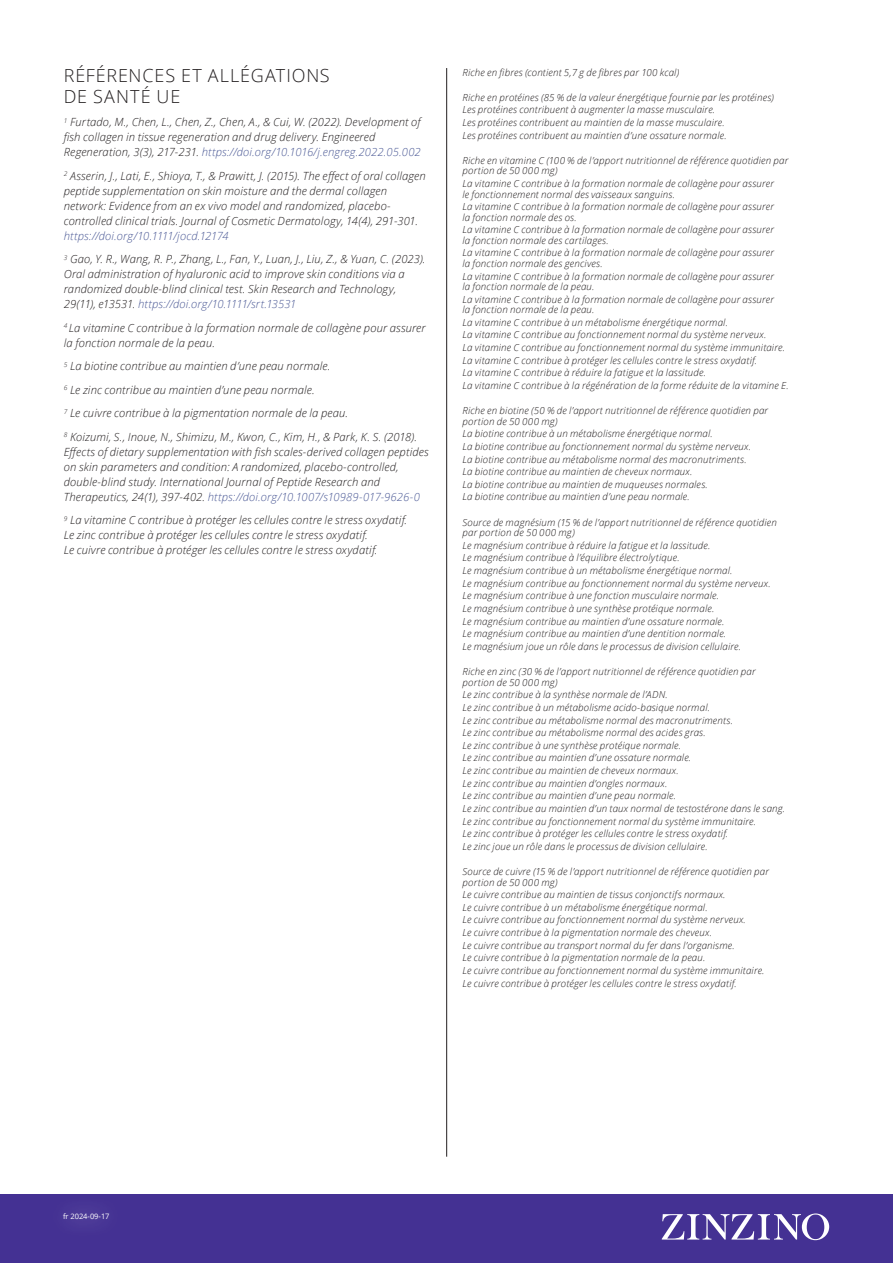
<style>
.page{position:relative;width:893px;height:1263px;background:#fff}
.page>*{position:absolute;margin:0;border:0;box-sizing:border-box;transform-origin:0 0}
.Sub-heading_12_14{font:300 18px/21px "Open Sans";letter-spacing:.05em;color:#231f20}
.References{font:italic 300 11.25px/15px "Open Sans";letter-spacing:.015em;color:#231f20}
.EU_6_5_7{font:italic 300 9.75px/10.5px "Open Sans";letter-spacing:.02em;color:#231f20}
.t1{font:7.5px "Open Sans";color:#fff}
.s1{color:#4c5a96}
</style>
<div class="page">
<div style="left:0;top:1194px;width:893px;height:69px;background:#443193"></div>
<svg style="left:662px;top:1213px;width:167px;height:27px"></svg>
<hr style="left:446px;top:68px;width:1px;height:1089px;background:#231f20">
<p class="Sub-heading_12_14" style="left:64px;top:64px;width:267px">RÉFÉRENCES ET ALLÉGATIONS<br>DE SANTÉ UE</p>
<p class="References" style="left:64px;top:114px;width:358px"><sup>1</sup> Furtado, M., Chen, L., Chen, Z., Chen, A., &amp; Cui, W. (2022). Development of fish collagen in tissue regeneration and drug delivery. Engineered<br>Regeneration, 3(3), 217-231. <span class="s1">https://doi.org/10.1016/j.engreg.2022.05.002</span></p>
<p class="References" style="left:64px;top:168px;width:363px"><sup>2</sup> Asserin, J., Lati, E., Shioya, T., &amp; Prawitt, J. (2015). The effect of oral collagen peptide supplementation on skin moisture and the dermal collagen network: Evidence from an ex vivo model and randomized, placebo&shy;controlled clinical trials. Journal of Cosmetic Dermatology, 14(4), 291-301. <span class="s1">https://doi.org/10.1111/jocd.12174</span></p>
<p class="References" style="left:64px;top:251px;width:363px"><sup>3</sup> Gao, Y. R., Wang, R. P., Zhang, L., Fan, Y., Luan, J., Liu, Z., &amp; Yuan, C. (2023).<br>Oral administration of hyaluronic acid to improve skin conditions via a randomized double-blind clinical test. Skin Research and Technology, 29(11), e13531. <span class="s1">https://doi.org/10.1111/srt.13531</span></p>
<p class="References" style="left:64px;top:320px;width:363px"><sup>4</sup> La vitamine C contribue à la formation normale de collagène pour assurer la fonction normale de la peau.</p>
<p class="References" style="left:64px;top:358px;width:268px"><sup>5</sup> La biotine contribue au maintien d’une peau normale.</p>
<p class="References" style="left:64px;top:382px;width:252px"><sup>6</sup> Le zinc contribue au maintien d’une peau normale.</p>
<p class="References" style="left:64px;top:405px;width:286px"><sup>7</sup> Le cuivre contribue à la pigmentation normale de la peau.</p>
<p class="References" style="left:64px;top:429px;width:366px"><sup>8</sup> Koizumi, S., Inoue, N., Shimizu, M., Kwon, C., Kim, H., &amp; Park, K. S. (2018).<br>Effects of dietary supplementation with fish scales-derived collagen peptides on skin parameters and condition: A randomized, placebo-controlled, double-blind study. International Journal of Peptide Research and Therapeutics, 24(1), 397-402. <span class="s1">https://doi.org/10.1007/s10989-017-9626-0</span></p>
<p class="References" style="left:64px;top:512px;width:345px"><sup>9</sup> La vitamine C contribue à protéger les cellules contre le stress oxydatif.</p>
<p class="References" style="left:64px;top:527px;width:306px">Le zinc contribue à protéger les cellules contre le stress oxydatif.</p>
<p class="References" style="left:64px;top:542px;width:315px">Le cuivre contribue à protéger les cellules contre le stress oxydatif.</p>
<p class="EU_6_5_7" style="left:462px;top:66px;width:218px">Riche en fibres (contient 5,7 g de fibres par 100 kcal)</p>
<p class="EU_6_5_7" style="left:462px;top:92px;width:313px">Riche en protéines (85 % de la valeur énergétique fournie par les protéines)</p>
<p class="EU_6_5_7" style="left:462px;top:104px;width:254px">Les protéines contribuent à augmenter la masse musculaire.</p>
<p class="EU_6_5_7" style="left:462px;top:117px;width:264px">Les protéines contribuent au maintien de la masse musculaire.</p>
<p class="EU_6_5_7" style="left:462px;top:129px;width:266px">Les protéines contribuent au maintien d’une ossature normale.</p>
<p class="EU_6_5_7" style="left:462px;top:155px;width:327px">Riche en vitamine C (100 % de l’apport nutritionnel de référence quotidien par portion de 50 000 mg)</p>
<p class="EU_6_5_7" style="left:462px;top:178px;width:313px">La vitamine C contribue à la formation normale de collagène pour assurer le fonctionnement normal des vaisseaux sanguins.</p>
<p class="EU_6_5_7" style="left:462px;top:201px;width:313px">La vitamine C contribue à la formation normale de collagène pour assurer la fonction normale des os.</p>
<p class="EU_6_5_7" style="left:462px;top:224px;width:313px">La vitamine C contribue à la formation normale de collagène pour assurer la fonction normale des cartilages.</p>
<p class="EU_6_5_7" style="left:462px;top:247px;width:313px">La vitamine C contribue à la formation normale de collagène pour assurer la fonction normale des gencives.</p>
<p class="EU_6_5_7" style="left:462px;top:270px;width:313px">La vitamine C contribue à la formation normale de collagène pour assurer la fonction normale de la peau.</p>
<p class="EU_6_5_7" style="left:462px;top:293px;width:313px">La vitamine C contribue à la formation normale de collagène pour assurer la fonction normale de la peau.</p>
<p class="EU_6_5_7" style="left:462px;top:317px;width:267px">La vitamine C contribue à un métabolisme énergétique normal.</p>
<p class="EU_6_5_7" style="left:462px;top:329px;width:305px">La vitamine C contribue au fonctionnement normal du système nerveux.</p>
<p class="EU_6_5_7" style="left:462px;top:342px;width:324px">La vitamine C contribue au fonctionnement normal du système immunitaire.</p>
<p class="EU_6_5_7" style="left:462px;top:355px;width:296px">La vitamine C contribue à protéger les cellules contre le stress oxydatif.</p>
<p class="EU_6_5_7" style="left:462px;top:367px;width:245px">La vitamine C contribue à réduire la fatigue et la lassitude.</p>
<p class="EU_6_5_7" style="left:462px;top:380px;width:328px">La vitamine C contribue à la régénération de la forme réduite de la vitamine E.</p>
<p class="EU_6_5_7" style="left:462px;top:405px;width:307px">Riche en biotine (50 % de l’apport nutritionnel de référence quotidien par portion de 50 000 mg)</p>
<p class="EU_6_5_7" style="left:462px;top:428px;width:252px">La biotine contribue à un métabolisme énergétique normal.</p>
<p class="EU_6_5_7" style="left:462px;top:441px;width:290px">La biotine contribue au fonctionnement normal du système nerveux.</p>
<p class="EU_6_5_7" style="left:462px;top:453px;width:286px">La biotine contribue au métabolisme normal des macronutriments.</p>
<p class="EU_6_5_7" style="left:462px;top:466px;width:232px">La biotine contribue au maintien de cheveux normaux.</p>
<p class="EU_6_5_7" style="left:462px;top:479px;width:247px">La biotine contribue au maintien de muqueuses normales.</p>
<p class="EU_6_5_7" style="left:462px;top:491px;width:229px">La biotine contribue au maintien d’une peau normale.</p>
<p class="EU_6_5_7" style="left:462px;top:517px;width:316px">Source de magnésium (15 % de l’apport nutritionnel de référence quotidien par portion de 50 000 mg)</p>
<p class="EU_6_5_7" style="left:462px;top:540px;width:250px">Le magnésium contribue à réduire la fatigue et la lassitude.</p>
<p class="EU_6_5_7" style="left:462px;top:552px;width:219px">Le magnésium contribue à l’équilibre électrolytique.</p>
<p class="EU_6_5_7" style="left:462px;top:565px;width:272px">Le magnésium contribue à un métabolisme énergétique normal.</p>
<p class="EU_6_5_7" style="left:462px;top:578px;width:310px">Le magnésium contribue au fonctionnement normal du système nerveux.</p>
<p class="EU_6_5_7" style="left:462px;top:590px;width:258px">Le magnésium contribue à une fonction musculaire normale.</p>
<p class="EU_6_5_7" style="left:462px;top:603px;width:253px">Le magnésium contribue à une synthèse protéique normale.</p>
<p class="EU_6_5_7" style="left:462px;top:615px;width:264px">Le magnésium contribue au maintien d’une ossature normale.</p>
<p class="EU_6_5_7" style="left:462px;top:628px;width:265px">Le magnésium contribue au maintien d’une dentition normale.</p>
<p class="EU_6_5_7" style="left:462px;top:641px;width:280px">Le magnésium joue un rôle dans le processus de division cellulaire.</p>
<p class="EU_6_5_7" style="left:462px;top:666px;width:295px">Riche en zinc (30 % de l’apport nutritionnel de référence quotidien par portion de 50 000 mg)</p>
<p class="EU_6_5_7" style="left:462px;top:689px;width:207px">Le zinc contribue à la synthèse normale de l’ADN.</p>
<p class="EU_6_5_7" style="left:462px;top:702px;width:249px">Le zinc contribue à un métabolisme acido-basique normal.</p>
<p class="EU_6_5_7" style="left:462px;top:714px;width:272px">Le zinc contribue au métabolisme normal des macronutriments.</p>
<p class="EU_6_5_7" style="left:462px;top:727px;width:245px">Le zinc contribue au métabolisme normal des acides gras.</p>
<p class="EU_6_5_7" style="left:462px;top:740px;width:220px">Le zinc contribue à une synthèse protéique normale.</p>
<p class="EU_6_5_7" style="left:462px;top:752px;width:230px">Le zinc contribue au maintien d’une ossature normale.</p>
<p class="EU_6_5_7" style="left:462px;top:765px;width:218px">Le zinc contribue au maintien de cheveux normaux.</p>
<p class="EU_6_5_7" style="left:462px;top:777px;width:206px">Le zinc contribue au maintien d’ongles normaux.</p>
<p class="EU_6_5_7" style="left:462px;top:790px;width:215px">Le zinc contribue au maintien d’une peau normale.</p>
<p class="EU_6_5_7" style="left:462px;top:803px;width:324px">Le zinc contribue au maintien d’un taux normal de testostérone dans le sang.</p>
<p class="EU_6_5_7" style="left:462px;top:815px;width:295px">Le zinc contribue au fonctionnement normal du système immunitaire.</p>
<p class="EU_6_5_7" style="left:462px;top:828px;width:267px">Le zinc contribue à protéger les cellules contre le stress oxydatif.</p>
<p class="EU_6_5_7" style="left:462px;top:841px;width:247px">Le zinc joue un rôle dans le processus de division cellulaire.</p>
<p class="EU_6_5_7" style="left:462px;top:866px;width:308px">Source de cuivre (15 % de l’apport nutritionnel de référence quotidien par portion de 50 000 mg)</p>
<p class="EU_6_5_7" style="left:462px;top:889px;width:265px">Le cuivre contribue au maintien de tissus conjonctifs normaux.</p>
<p class="EU_6_5_7" style="left:462px;top:902px;width:247px">Le cuivre contribue à un métabolisme énergétique normal.</p>
<p class="EU_6_5_7" style="left:462px;top:914px;width:285px">Le cuivre contribue au fonctionnement normal du système nerveux.</p>
<p class="EU_6_5_7" style="left:462px;top:927px;width:251px">Le cuivre contribue à la pigmentation normale des cheveux.</p>
<p class="EU_6_5_7" style="left:462px;top:939px;width:274px">Le cuivre contribue au transport normal du fer dans l’organisme.</p>
<p class="EU_6_5_7" style="left:462px;top:952px;width:244px">Le cuivre contribue à la pigmentation normale de la peau.</p>
<p class="EU_6_5_7" style="left:462px;top:965px;width:304px">Le cuivre contribue au fonctionnement normal du système immunitaire.</p>
<p class="EU_6_5_7" style="left:462px;top:977px;width:276px">Le cuivre contribue à protéger les cellules contre le stress oxydatif.</p>
<p class="t1" style="left:63px;top:1211px;width:48px">fr 2024-09-17</p>
</div>
